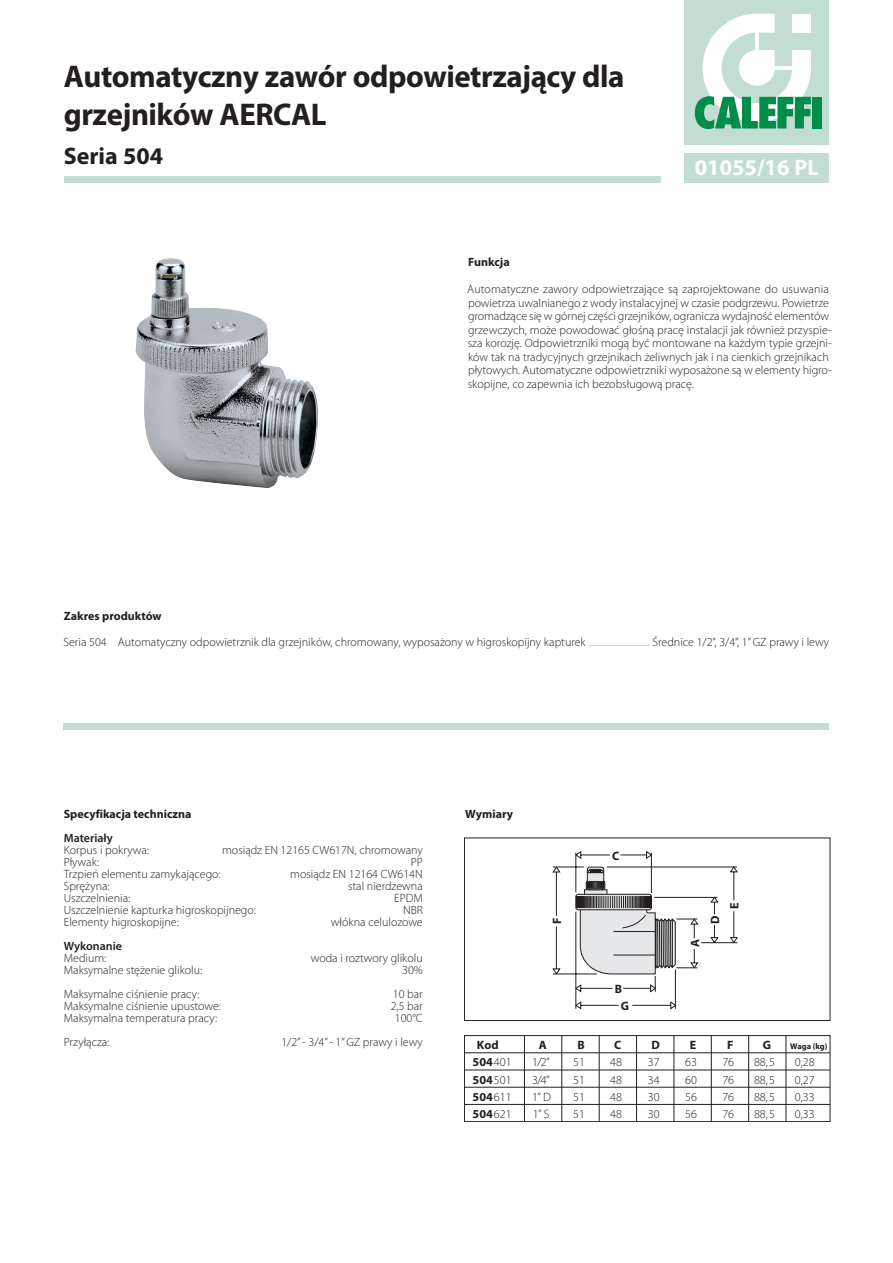
<style>
.page{position:relative;width:893px;height:1263px;background:#fff}
.page>*{position:absolute;margin:0;border:0;box-sizing:border-box;transform-origin:0 0}
.Normale{font:700 31.5px/37.8px "Myriad Pro";letter-spacing:-.015em;color:#231f20}
.Normale-2{font:700 24px "Myriad Pro";color:#231f20}
.Normale-3{font:700 22.5px "Myriad Pro";color:#fff}
.t1{font:300 12.15px/17.2px "Myriad Pro";color:#231f20;text-align:center}
.t2{font:700 12.15px/17.2px "Myriad Pro";color:#231f20}
.txt{font:300 12px/13.5px "Myriad Pro";color:#231f20}
.txt-2{font:700 12px "Myriad Pro";color:#231f20}
.txt-3{font:600 12px "Myriad Pro";color:#231f20}
.t3{font:700 8.25px "Myriad Pro";color:#231f20}
.s1{font-weight:300}
.s2{font-weight:700}
</style>
<div class="page">
<div style="left:685px;top:153px;width:144px;height:30px;background:#c2ddd1"></div>
<div style="left:685px;top:0;width:144px;height:145px;background:#c2ddd1"></div>
<div style="left:64px;top:176px;width:597px;height:7px;background:#c2ddd1"></div>
<svg style="left:695px;top:14px;width:116px;height:115px"></svg>
<div style="left:812px;top:97px;width:9px;height:31px;background:#008c49"></div>
<hr style="left:589px;top:645px;width:61px;height:1px;background:#d1d2d4">
<div style="left:64px;top:723px;width:765px;height:6px;background:#c2ddd1"></div>
<img style="left:135px;top:258px;width:183px;height:230px">
<svg style="left:464px;top:838px;width:366px;height:284px"></svg>
<hr style="left:786px;top:1035px;width:1px;height:86px;background:#231f20">
<hr style="left:675px;top:969px;width:1px;height:40px;background:#231f20">
<svg style="left:576px;top:1002px;width:100px;height:7px"></svg>
<hr style="left:562px;top:1035px;width:1px;height:86px;background:#231f20">
<hr style="left:599px;top:1035px;width:1px;height:86px;background:#231f20">
<hr style="left:636px;top:1035px;width:1px;height:86px;background:#231f20">
<hr style="left:674px;top:1035px;width:1px;height:86px;background:#231f20">
<hr style="left:711px;top:1035px;width:1px;height:86px;background:#231f20">
<hr style="left:748px;top:1035px;width:1px;height:86px;background:#231f20">
<p class="Normale" style="left:64px;top:57px;width:562px">Automatyczny zawór odpowietrzający dla grzejników AERCAL</p>
<p class="Normale-2" style="left:64px;top:140px;width:101px">Seria 504</p>
<p class="Normale-3" style="left:695px;top:153px;width:126px">01055/16 PL</p>
<p class="txt-2" style="left:468px;top:254px;width:43px">Funkcja</p>
<p class="txt" style="left:467px;top:282px;width:366px">Automatyczne zawory odpowietrzające są zaprojektowane do usuwania powietrza uwalnianego z wody instalacyjnej w czasie podgrzewu. Powietrze gromadzące się w górnej części grzejników, ogranicza wydajność elementów grzewczych, może powodować głośną pracę instalacji jak również przyspie&shy;sza korozję. Odpowietrzniki mogą być montowane na każdym typie grzejni&shy;ków tak na tradycyjnych grzejnikach żeliwnych jak i na cienkich grzejnikach płytowych. Automatyczne odpowietrzniki wyposażone są w elementy higro&shy;skopijne, co zapewnia ich bezobsługową pracę.</p>
<p class="txt-2" style="left:64px;top:608px;width:99px">Zakres produktów</p>
<p class="txt" style="left:63px;top:635px;width:524px">Seria 504 Automatyczny odpowietrznik dla grzejników, chromowany, wyposażony w higroskopijny kapturek</p>
<p class="txt" style="left:653px;top:635px;width:178px">Średnice 1/2”, 3/4”, 1” GZ prawy i lewy</p>
<p class="txt-2" style="left:64px;top:806px;width:129px">Specyfikacja techniczna</p>
<p class="txt-3" style="left:64px;top:830px;width:50px">Materiały</p>
<p class="txt" style="left:64px;top:843px;width:87px">Korpus i pokrywa:</p>
<p class="txt" style="left:222px;top:843px;width:202px">mosiądz EN 12165 CW617N, chromowany</p>
<p class="txt" style="left:64px;top:855px;width:37px">Pływak:</p>
<p class="txt" style="left:411px;top:855px;width:14px">PP</p>
<p class="txt" style="left:64px;top:867px;width:158px">Trzpień elementu zamykającego:</p>
<p class="txt" style="left:290px;top:867px;width:134px">mosiądz EN 12164 CW614N</p>
<p class="txt" style="left:64px;top:879px;width:47px">Sprężyna:</p>
<p class="txt" style="left:348px;top:879px;width:76px">stal nierdzewna</p>
<p class="txt" style="left:64px;top:891px;width:68px">Uszczelnienia:</p>
<p class="txt" style="left:394px;top:891px;width:30px">EPDM</p>
<p class="txt" style="left:64px;top:903px;width:194px">Uszczelnienie kapturka higroskopijnego:</p>
<p class="txt" style="left:403px;top:903px;width:21px">NBR</p>
<p class="txt" style="left:64px;top:915px;width:117px">Elementy higroskopijne:</p>
<p class="txt" style="left:331px;top:915px;width:93px">włókna celulozowe</p>
<p class="txt-3" style="left:64px;top:938px;width:60px">Wykonanie</p>
<p class="txt" style="left:64px;top:951px;width:44px">Medium:</p>
<p class="txt" style="left:311px;top:951px;width:113px">woda i roztwory glikolu</p>
<p class="txt" style="left:64px;top:963px;width:140px">Maksymalne stężenie glikolu:</p>
<p class="txt" style="left:402px;top:963px;width:22px">30%</p>
<p class="txt" style="left:64px;top:987px;width:137px">Maksymalne ciśnienie pracy:</p>
<p class="txt" style="left:393px;top:987px;width:31px">10 bar</p>
<p class="txt" style="left:64px;top:999px;width:159px">Maksymalne ciśnienie upustowe:</p>
<p class="txt" style="left:391px;top:999px;width:34px">2,5 bar</p>
<p class="txt" style="left:64px;top:1011px;width:155px">Maksymalna temperatura pracy:</p>
<p class="txt" style="left:395px;top:1011px;width:29px">100°C</p>
<p class="txt" style="left:64px;top:1035px;width:47px">Przyłącza:</p>
<p class="txt" style="left:281px;top:1035px;width:143px">1/2” - 3/4” - 1” GZ prawy i lewy</p>
<p class="txt-2" style="left:465px;top:806px;width:49px">Wymiary</p>
<p class="t2" style="left:473px;top:1036px;width:41px;text-indent:4px">Kod<br>504 <span class="s1">401<br></span>504 <span class="s1">501<br></span>504 <span class="s1">611<br></span>504 <span class="s1">621</span></p>
<p class="t2" style="left:548px;top:924px;width:8px;rotate:-90deg">F</p>
<p class="t2" style="left:612px;top:847px;width:9px">C</p>
<p class="t2" style="left:615px;top:980px;width:9px">B</p>
<p class="t2" style="left:621px;top:997px;width:10px">G</p>
<p class="t2" style="left:686px;top:947px;width:9px;rotate:-90deg">A</p>
<p class="t2" style="left:706px;top:924px;width:10px;rotate:-90deg">D</p>
<p class="t2" style="left:725px;top:909px;width:8px;rotate:-90deg">E</p>
<p class="t1" style="left:610px;top:1036px;width:13px"><span class="s2">C<br></span>48<br>48<br>48<br>48</p>
<p class="t3" style="left:790px;top:1041px;width:39px">Waga (kg)</p>
<p class="t1" style="left:754px;top:1036px;width:22px"><span class="s2">G<br></span>88,5<br>88,5<br>88,5<br>88,5</p>
<p class="t1" style="left:532px;top:1036px;width:20px"><span class="s2">A<br></span>1/2”<br>3/4”<br>1” D<br>1” S</p>
<p class="t1" style="left:573px;top:1036px;width:13px"><span class="s2">B<br></span>51<br>51<br>51<br>51</p>
<p class="t1" style="left:648px;top:1036px;width:14px;text-align:justify"><span class="s2">D </span>37<br>34<br>30<br>30</p>
<p class="t1" style="left:685px;top:1036px;width:13px"><span class="s2">E<br></span>63<br>60<br>56<br>56</p>
<p class="t1" style="left:722px;top:1036px;width:13px"><span class="s2">F<br></span>76<br>76<br>76<br>76</p>
<p class="t1" style="left:795px;top:1053px;width:21px;text-align:justify">0,28<br>0,27<br>0,33<br>0,33</p>
</div>
